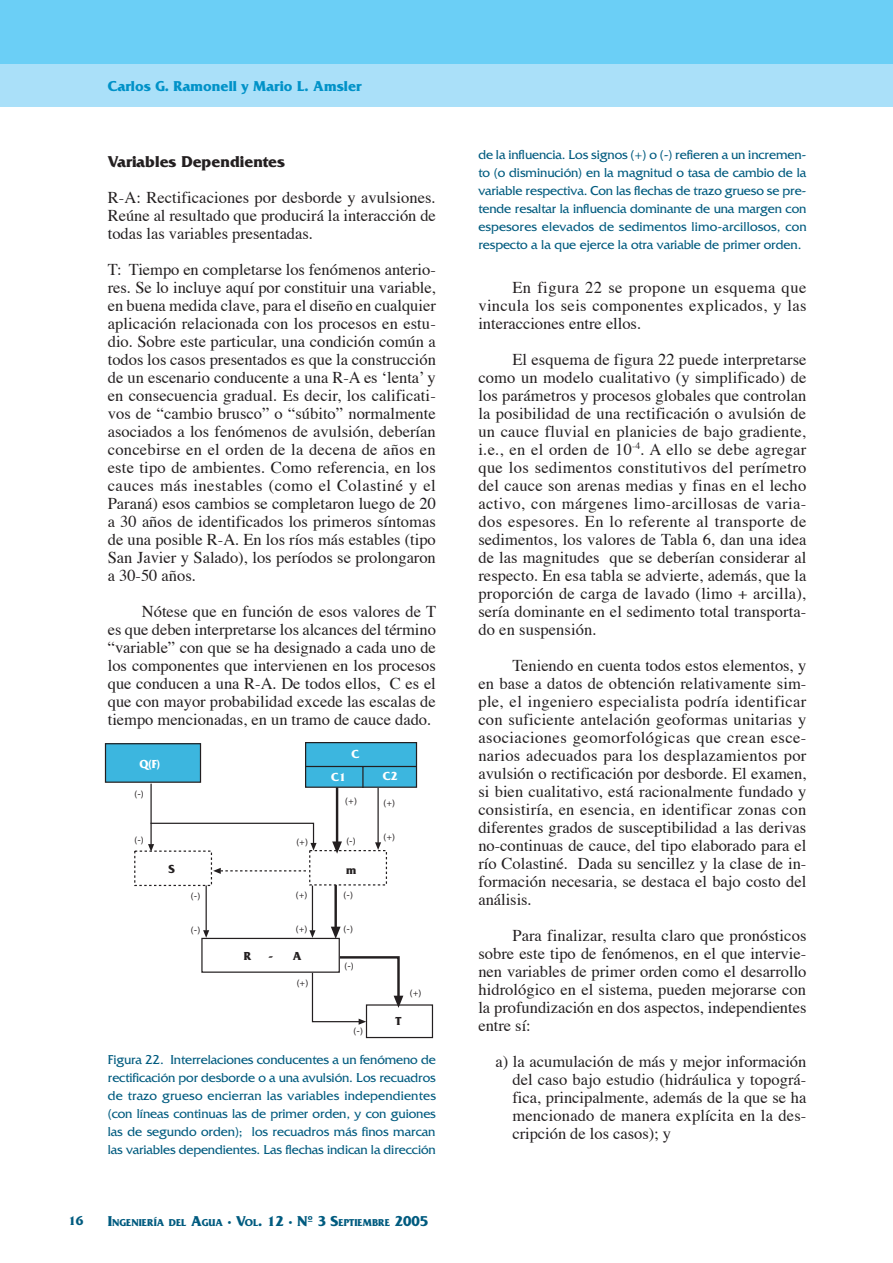
<style>
.page{position:relative;width:893px;height:1263px;background:#fff}
.page>*{position:absolute;margin:0;border:0;box-sizing:border-box;transform-origin:0 0}
.t1{font:16.5px/18px "Times";color:#231f20;text-align:justify}
.t2{font:700 16.5px "Friz Quadrata";color:#231f20}
.t3{font:700 15px "Friz Quadrata";color:#0092c8}
.t4{font:13.5px/18px "Friz Quadrata";letter-spacing:-.01em;color:#005b7f;text-align:justify}
.t5{font:700 13.5px "Friz Quadrata";color:#005b7f}
.t6{font:700 12.15px "Friz Quadrata";color:#fff}
.t7{font:700 12.15px "Friz Quadrata";color:#231f20}
.t8{font:700 10.5px "Friz Quadrata";color:#005b7f}
.t9{font:9.75px "Friz Quadrata";color:#231f20}
.s1{font-size:15px}
</style>
<div class="page">
<div style="left:0;top:0;width:893px;height:106px;background:#aae0f9"></div>
<div style="left:0;top:0;width:893px;height:64px;background:#6bcff6"></div>
<div style="left:105px;top:744px;width:95px;height:38px;background:#3cb6df"></div>
<div style="left:105px;top:743px;width:96px;height:40px;border:1px solid #231f20"></div>
<div style="left:306px;top:743px;width:110px;height:44px;background:#3cb6df"></div>
<svg style="left:307px;top:765px;width:108px;height:21px"></svg>
<div style="left:305px;top:742px;width:112px;height:46px;border:1px solid #231f20"></div>
<hr style="left:150px;top:784px;width:2px;height:61px;background:#231f20">
<hr style="left:377px;top:788px;width:2px;height:55px;background:#231f20">
<hr style="left:336px;top:787px;width:2px;height:55px;background:#231f20">
<hr style="left:334px;top:885px;width:3px;height:42px;background:#231f20">
<hr style="left:206px;top:885px;width:1px;height:46px;background:#231f20">
<hr style="left:312px;top:885px;width:1px;height:46px;background:#231f20">
<svg style="left:134px;top:822px;width:253px;height:65px"></svg>
<svg style="left:201px;top:927px;width:233px;height:112px"></svg>
<p class="t3" style="left:108px;top:78px;width:255px">Carlos G. Ramonell y Mario L. Amsler</p>
<p class="t2" style="left:108px;top:152px;width:179px">Variables Dependientes</p>
<p class="t1" style="left:108px;top:189px;width:330px">R-A: Rectificaciones por desborde y avulsiones.<br>Reúne al resultado que producirá la interacción de todas las variables presentadas.</p>
<p class="t1" style="left:108px;top:261px;width:330px">T: Tiempo en completarse los fenómenos anterio&shy;res. Se lo incluye aquí por constituir una variable, en buena medida clave, para el diseño en cualquier aplicación relacionada con los procesos en estu&shy;dio. Sobre este particular, una condición común a todos los casos presentados es que la construcción de un escenario conducente a una R-A es ‘lenta’ y en consecuencia gradual. Es decir, los calificati&shy;vos de “cambio brusco” o “súbito” normalmente asociados a los fenómenos de avulsión, deberían concebirse en el orden de la decena de años en este tipo de ambientes. Como referencia, en los cauces más inestables (como el Colastiné y el Paraná) esos cambios se completaron luego de 20 a 30 años de identificados los primeros síntomas de una posible R-A. En los ríos más estables (tipo San Javier y Salado), los períodos se prolongaron a 30-50 años.</p>
<p class="t1" style="left:108px;top:603px;width:330px;text-indent:34px">Nótese que en función de esos valores de T es que deben interpretarse los alcances del término “variable” con que se ha designado a cada uno de los componentes que intervienen en los procesos que conducen a una R-A. De todos ellos, C es el que con mayor probabilidad excede las escalas de tiempo mencionadas, en un tramo de cauce dado.</p>
<p class="t6" style="left:140px;top:757px;width:22px">Q(F)</p>
<p class="t9" style="left:134px;top:788px;width:11px">(-)</p>
<p class="t9" style="left:134px;top:834px;width:11px">(-)</p>
<p class="t6" style="left:351px;top:747px;width:10px">C</p>
<p class="t6" style="left:331px;top:770px;width:16px">C1</p>
<p class="t6" style="left:383px;top:769px;width:16px">C2</p>
<p class="t9" style="left:345px;top:795px;width:13px">(+)</p>
<p class="t9" style="left:296px;top:836px;width:13px">(+)</p>
<p class="t9" style="left:346px;top:835px;width:11px">(-)</p>
<p class="t7" style="left:168px;top:862px;width:8px">S</p>
<p class="t7" style="left:346px;top:863px;width:12px">m</p>
<p class="t9" style="left:191px;top:890px;width:11px">(-)</p>
<p class="t9" style="left:191px;top:924px;width:11px">(-)</p>
<p class="t9" style="left:296px;top:889px;width:13px">(+)</p>
<p class="t9" style="left:296px;top:923px;width:13px">(+)</p>
<p class="t7" style="left:244px;top:949px;width:9px">R</p>
<p class="t7" style="left:268px;top:950px;width:35px">- A</p>
<p class="t9" style="left:297px;top:977px;width:13px">(+)</p>
<p class="t9" style="left:344px;top:890px;width:11px">(-)</p>
<p class="t9" style="left:344px;top:923px;width:11px">(-)</p>
<p class="t9" style="left:344px;top:960px;width:11px">(-)</p>
<p class="t9" style="left:354px;top:1026px;width:11px">(-)</p>
<p class="t9" style="left:383px;top:798px;width:13px">(+)</p>
<p class="t9" style="left:383px;top:831px;width:13px">(+)</p>
<p class="t7" style="left:395px;top:1014px;width:8px">T</p>
<p class="t9" style="left:410px;top:987px;width:13px">(+)</p>
<p class="t4" style="left:108px;top:1050px;width:330px">Figura 22. Interrelaciones conducentes a un fenómeno de rectificación por desborde o a una avulsión. Los recuadros de trazo grueso encierran las variables independientes (con líneas continuas las de primer orden, y con guiones las de segundo orden); los recuadros más finos marcan las variables dependientes. Las flechas indican la dirección</p>
<p class="t5" style="left:68px;top:1213px;width:17px">16</p>
<p class="t8" style="left:108px;top:1216px;width:322px"><span class="s1">I</span>NGENIERÍA DEL <span class="s1">A</span>GUA <span class="s1">· V</span>OL<span class="s1">. 12 · Nº 3 S</span>EPTIEMBRE <span class="s1">2005</span></p>
<p class="t4" style="left:478px;top:146px;width:330px">de la influencia. Los signos (+) o (-) refieren a un incremen&shy;to (o disminución) en la magnitud o tasa de cambio de la variable respectiva. Con las flechas de trazo grueso se pre&shy;tende resaltar la influencia dominante de una margen con espesores elevados de sedimentos limo-arcillosos, con respecto a la que ejerce la otra variable de primer orden.</p>
<p class="t1" style="left:478px;top:279px;width:330px;text-indent:34px">En figura 22 se propone un esquema que vincula los seis componentes explicados, y las interacciones entre ellos.</p>
<p class="t1" style="left:478px;top:351px;width:330px;text-indent:34px">El esquema de figura 22 puede interpretarse como un modelo cualitativo (y simplificado) de los parámetros y procesos globales que controlan la posibilidad de una rectificación o avulsión de un cauce fluvial en planicies de bajo gradiente, i.e., en el orden de 10<sup>-4</sup>. A ello se debe agregar que los sedimentos constitutivos del perímetro del cauce son arenas medias y finas en el lecho activo, con márgenes limo-arcillosas de varia&shy;dos espesores. En lo referente al transporte de sedimentos, los valores de Tabla 6, dan una idea de las magnitudes que se deberían considerar al respecto. En esa tabla se advierte, además, que la proporción de carga de lavado (limo + arcilla), sería dominante en el sedimento total transporta&shy;do en suspensión.</p>
<p class="t1" style="left:478px;top:657px;width:330px;text-indent:34px">Teniendo en cuenta todos estos elementos, y en base a datos de obtención relativamente sim&shy;ple, el ingeniero especialista podría identificar con suficiente antelación geoformas unitarias y asociaciones geomorfológicas que crean esce&shy;narios adecuados para los desplazamientos por avulsión o rectificación por desborde. El examen, si bien cualitativo, está racionalmente fundado y consistiría, en esencia, en identificar zonas con diferentes grados de susceptibilidad a las derivas no-continuas de cauce, del tipo elaborado para el río Colastiné. Dada su sencillez y la clase de in&shy;formación necesaria, se destaca el bajo costo del análisis.</p>
<p class="t1" style="left:478px;top:927px;width:330px;text-indent:34px">Para finalizar, resulta claro que pronósticos sobre este tipo de fenómenos, en el que intervie&shy;nen variables de primer orden como el desarrollo hidrológico en el sistema, pueden mejorarse con la profundización en dos aspectos, independientes entre sí:</p>
<p class="t1" style="left:512px;top:1053px;width:296px;text-indent:-17px">a) la acumulación de más y mejor información del caso bajo estudio (hidráulica y topográ&shy;fica, principalmente, además de la que se ha mencionado de manera explícita en la des&shy;cripción de los casos); y</p>
</div>
